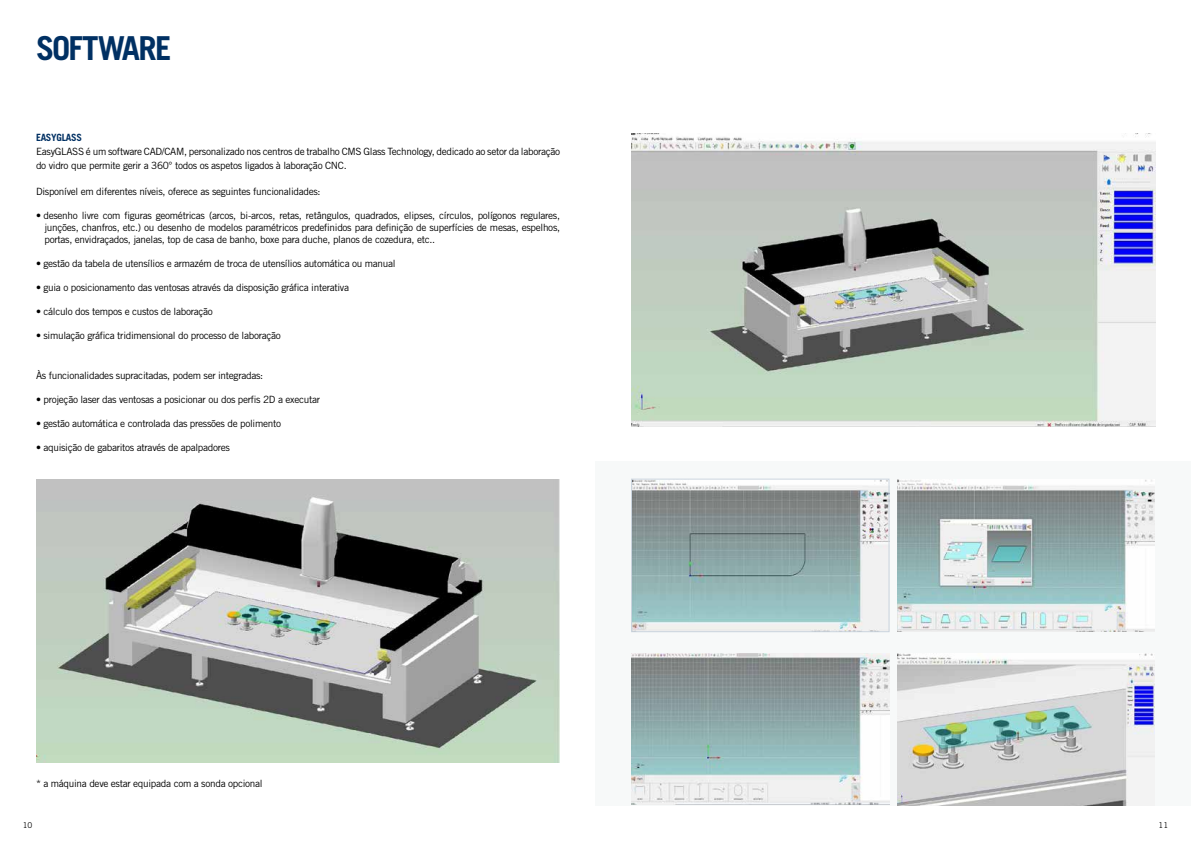
<style>
.page{position:relative;width:1191px;height:842px;background:#fff}
.page>*{position:absolute;margin:0;border:0;box-sizing:border-box;transform-origin:0 0}
.t1{font:700 33px "Trade Gothic LT Std";letter-spacing:-.05em;color:#003063}
.t2{font:10px/12px "Trade Gothic LT Std";letter-spacing:-.03em;color:#000}
.t3{font:700 10px "Trade Gothic LT Std";letter-spacing:-.03em;color:#003063}
.t4{font:8px "Trade Gothic LT Std";color:#000}
</style>
<div class="page">
<div style="left:595px;top:461px;width:596px;height:345px;background:#f7f9f9"></div>
<img style="left:631px;top:134px;width:524px;height:293px">
<img style="left:897px;top:479px;width:258px;height:153px">
<img style="left:633px;top:481px;width:254px;height:149px">
<div style="left:631px;top:479px;width:258px;height:153px;border:1px solid #cbd5df"></div>
<img style="left:36px;top:479px;width:523px;height:284px">
<img style="left:897px;top:653px;width:258px;height:153px">
<img style="left:631px;top:653px;width:258px;height:151px">
<h1 class="t1" style="left:36px;top:28px;width:137px">SOFTWARE</h1>
<p class="t3" style="left:36px;top:131px;width:47px">EASYGLASS</p>
<p class="t2" style="left:36px;top:144px;width:526px;line-height:14px">EasyGLASS é um software CAD/CAM, personalizado nos centros de trabalho CMS Glass Technology, dedicado ao setor da laboração do vidro que permite gerir a 360° todos os aspetos ligados à laboração CNC.</p>
<p class="t2" style="left:36px;top:185px;width:286px">Disponível em diferentes níveis, oferece as seguintes funcionalidades:</p>
<p class="t2" style="left:44px;top:209px;width:517px;text-align:justify;text-indent:-8px">• desenho livre com figuras geométricas (arcos, bi-arcos, retas, retângulos, quadrados, elipses, círculos, polígonos regulares, junções, chanfros, etc.) ou desenho de modelos paramétricos predefinidos para definição de superfícies de mesas, espelhos, portas, envidraçados, janelas, top de casa de banho, boxe para duche, planos de cozedura, etc..</p>
<p class="t2" style="left:36px;top:257px;width:361px">• gestão da tabela de utensílios e armazém de troca de utensílios automática ou manual</p>
<p class="t2" style="left:36px;top:281px;width:314px">• guia o posicionamento das ventosas através da disposição gráfica interativa</p>
<p class="t2" style="left:36px;top:305px;width:178px">• cálculo dos tempos e custos de laboração</p>
<p class="t2" style="left:36px;top:329px;width:246px">• simulação gráfica tridimensional do processo de laboração</p>
<p class="t2" style="left:36px;top:369px;width:229px">Às funcionalidades supracitadas, podem ser integradas:</p>
<p class="t2" style="left:36px;top:393px;width:285px">• projeção laser das ventosas a posicionar ou dos perfis 2D a executar</p>
<p class="t2" style="left:36px;top:417px;width:247px">• gestão automática e controlada das pressões de polimento</p>
<p class="t2" style="left:36px;top:441px;width:195px">• aquisição de gabaritos através de apalpadores</p>
<p class="t2" style="left:36px;top:777px;width:228px">* a máquina deve estar equipada com a sonda opcional</p>
<p class="t4" style="left:23px;top:820px;width:11px">10</p>
<p class="t4" style="left:1158px;top:820px;width:11px">11</p>
</div>
